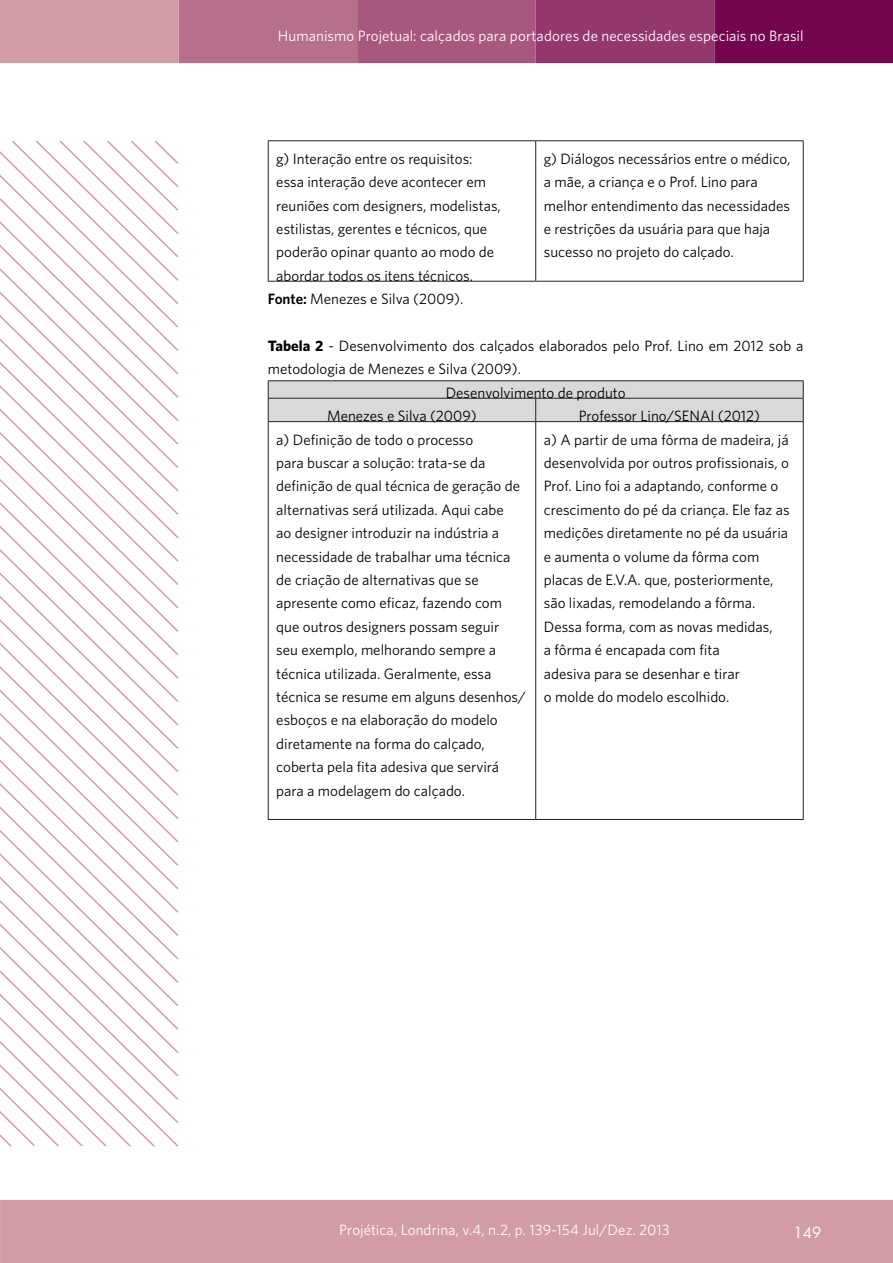
<style>
.page{position:relative;width:893px;height:1263px;background:#fff}
.page>*{position:absolute;margin:0;border:0;box-sizing:border-box;transform-origin:0 0}
.figura_e_fonte{font:15px/23.4px "Whitney";color:#000}
.cabecalho{font:15px "Whitney";letter-spacing:.005em;color:#fff}
.t1{font:15px "Futura Std";color:#fff}
.s1{font-weight:600}
.s2{font-weight:700}
</style>
<div class="page">
<div style="left:0;top:1200px;width:893px;height:63px;background:#d29ca6"></div>
<div style="left:714px;top:0;width:179px;height:63px;background:#740650"></div>
<div style="left:536px;top:0;width:178px;height:63px;background:#93376c"></div>
<div style="left:357px;top:0;width:179px;height:63px;background:#a8587f"></div>
<div style="left:179px;top:0;width:178px;height:63px;background:#b66f8c"></div>
<div style="left:0;top:0;width:179px;height:63px;background:#d29ca6"></div>
<svg style="left:0;top:470px;width:178px;height:20px"></svg>
<svg style="left:0;top:490px;width:179px;height:23px"></svg>
<svg style="left:0;top:513px;width:179px;height:24px"></svg>
<svg style="left:0;top:537px;width:179px;height:23px"></svg>
<svg style="left:0;top:560px;width:179px;height:23px"></svg>
<svg style="left:0;top:583px;width:179px;height:24px"></svg>
<svg style="left:0;top:607px;width:179px;height:23px"></svg>
<svg style="left:0;top:630px;width:179px;height:24px"></svg>
<svg style="left:0;top:654px;width:179px;height:23px"></svg>
<svg style="left:0;top:677px;width:179px;height:23px"></svg>
<svg style="left:0;top:700px;width:179px;height:24px"></svg>
<svg style="left:0;top:724px;width:179px;height:23px"></svg>
<svg style="left:0;top:747px;width:179px;height:24px"></svg>
<svg style="left:0;top:771px;width:179px;height:23px"></svg>
<svg style="left:0;top:794px;width:179px;height:353px"></svg>
<svg style="left:0;top:817px;width:156px;height:330px"></svg>
<svg style="left:0;top:140px;width:179px;height:330px"></svg>
<svg style="left:0;top:841px;width:132px;height:306px"></svg>
<hr style="left:268px;top:140px;width:268px;height:1px;background:#231f20">
<hr style="left:268px;top:141px;width:1px;height:140px;background:#231f20">
<hr style="left:536px;top:140px;width:268px;height:1px;background:#231f20">
<hr style="left:535px;top:141px;width:1px;height:140px;background:#231f20">
<hr style="left:803px;top:141px;width:1px;height:140px;background:#231f20">
<hr style="left:268px;top:281px;width:268px;height:1px;background:#231f20">
<hr style="left:536px;top:281px;width:268px;height:1px;background:#231f20">
<hr style="left:268px;top:380px;width:268px;height:1px;background:#231f20">
<hr style="left:536px;top:380px;width:268px;height:1px;background:#231f20">
<svg style="left:268px;top:381px;width:536px;height:40px;background:#d2d2d2"></svg>
<hr style="left:268px;top:421px;width:268px;height:1px;background:#231f20">
<hr style="left:268px;top:422px;width:1px;height:397px;background:#231f20">
<hr style="left:536px;top:421px;width:268px;height:1px;background:#231f20">
<hr style="left:535px;top:422px;width:1px;height:397px;background:#231f20">
<hr style="left:803px;top:422px;width:1px;height:397px;background:#231f20">
<hr style="left:268px;top:819px;width:268px;height:1px;background:#231f20">
<hr style="left:536px;top:819px;width:268px;height:1px;background:#231f20">
<p class="cabecalho" style="left:278px;top:26px;width:527px">Humanismo Projetual: calçados para portadores de necessidades especiais no Brasil</p>
<p class="figura_e_fonte" style="left:276px;top:147px;width:226px">g) Interação entre os requisitos: essa interação deve acontecer em reuniões com designers, modelistas, estilistas, gerentes e técnicos, que poderão opinar quanto ao modo de abordar todos os itens técnicos.</p>
<p class="figura_e_fonte" style="left:544px;top:147px;width:248px">g) Diálogos necessários entre o médico, a mãe, a criança e o Prof. Lino para melhor entendimento das necessidades e restrições da usuária para que haja sucesso no projeto do calçado.</p>
<p class="figura_e_fonte" style="left:268px;top:287px;width:197px"><span class="s1">Fonte:</span> Menezes e Silva (2009).</p>
<p class="figura_e_fonte" style="left:268px;top:334px;width:537px"><span class="s2">Tabela 2</span> - Desenvolvimento dos calçados elaborados pelo Prof. Lino em 2012 sob a metodologia de Menezes e Silva (2009).</p>
<p class="figura_e_fonte" style="left:446px;top:381px;width:181px">Desenvolvimento de produto</p>
<p class="figura_e_fonte" style="left:327px;top:404px;width:151px">Menezes e Silva (2009)</p>
<p class="figura_e_fonte" style="left:579px;top:404px;width:183px">Professor Lino/SENAI (2012)</p>
<p class="figura_e_fonte" style="left:276px;top:427px;width:251px">a) Definição de todo o processo<br>para buscar a solução: trata-se da definição de qual técnica de geração de alternativas será utilizada. Aqui cabe<br>ao designer introduzir na indústria a necessidade de trabalhar uma técnica de criação de alternativas que se apresente como eficaz, fazendo com que outros designers possam seguir<br>seu exemplo, melhorando sempre a técnica utilizada. Geralmente, essa técnica se resume em alguns desenhos/ esboços e na elaboração do modelo diretamente na forma do calçado, coberta pela fita adesiva que servirá para a modelagem do calçado.</p>
<p class="figura_e_fonte" style="left:544px;top:427px;width:247px">a) A partir de uma fôrma de madeira, já desenvolvida por outros profissionais, o Prof. Lino foi a adaptando, conforme o crescimento do pé da criança. Ele faz as medições diretamente no pé da usuária e aumenta o volume da fôrma com placas de E.V.A. que, posteriormente, são lixadas, remodelando a fôrma.<br>Dessa forma, com as novas medidas,<br>a fôrma é encapada com fita<br>adesiva para se desenhar e tirar<br>o molde do modelo escolhido.</p>
<p class="cabecalho" style="left:339px;top:1219px;width:332px">Projética, Londrina, v.4, n.2, p. 139-154 Jul/Dez. 2013</p>
<p class="t1" style="left:793px;top:1222px;width:29px">149</p>
</div>
